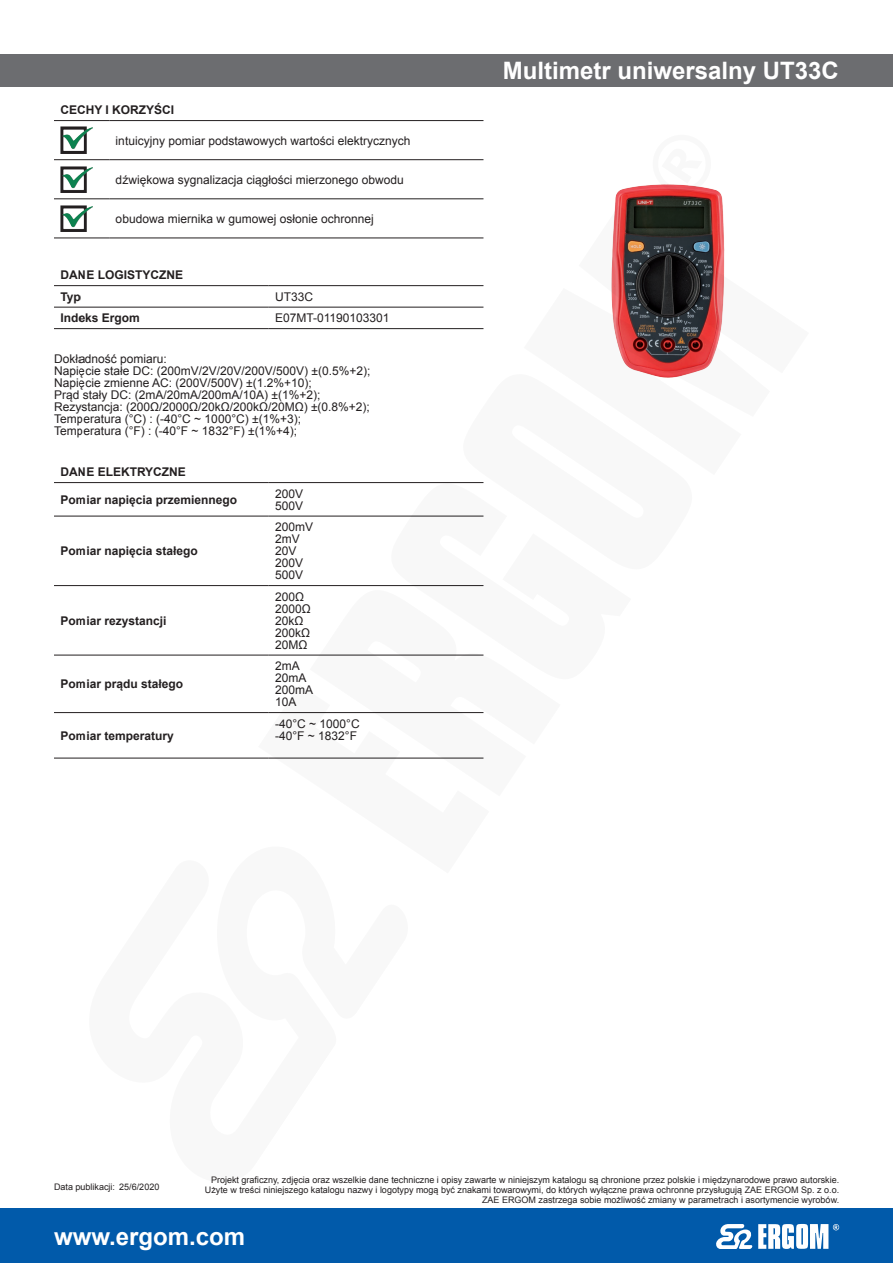
<style>
.page{position:relative;width:893px;height:1263px;background:#fff}
.page>*{position:absolute;margin:0;border:0;box-sizing:border-box;transform-origin:0 0}
.produkt-nazwa{font:700 24px "Arial";color:#fff}
.opis-body{font:12px "Arial";color:#231f20}
.opis-body-bold{font:700 12px "Arial";color:#231f20}
.t1{font:9px/9.8px "Arial";color:#231f20;text-align:right}
</style>
<div class="page">
<div style="left:0;top:1209px;width:893px;height:54px;background:#015aaa"></div>
<svg style="left:716px;top:1224px;width:123px;height:25px"></svg>
<div style="left:0;top:54px;width:893px;height:32px;background:#6c6d70"></div>
<img style="left:615px;top:184px;width:108px;height:22px">
<hr style="left:54px;top:120px;width:55px;height:1px;background:#231f20">
<hr style="left:109px;top:120px;width:374px;height:1px;background:#231f20">
<hr style="left:54px;top:159px;width:55px;height:1px;background:#231f20">
<hr style="left:109px;top:159px;width:374px;height:1px;background:#231f20">
<hr style="left:54px;top:199px;width:55px;height:1px;background:#231f20">
<hr style="left:109px;top:199px;width:374px;height:1px;background:#231f20">
<hr style="left:54px;top:238px;width:55px;height:1px;background:#231f20">
<hr style="left:109px;top:238px;width:374px;height:1px;background:#231f20">
<img style="left:60px;top:127px;width:33px;height:26px">
<img style="left:60px;top:166px;width:33px;height:26px">
<img style="left:60px;top:205px;width:33px;height:27px">
<hr style="left:54px;top:285px;width:215px;height:1px;background:#231f20">
<hr style="left:269px;top:285px;width:214px;height:1px;background:#231f20">
<hr style="left:54px;top:307px;width:215px;height:1px;background:#231f20">
<hr style="left:269px;top:307px;width:214px;height:1px;background:#231f20">
<hr style="left:54px;top:328px;width:215px;height:1px;background:#231f20">
<hr style="left:269px;top:328px;width:214px;height:1px;background:#231f20">
<hr style="left:54px;top:482px;width:215px;height:1px;background:#231f20">
<hr style="left:269px;top:482px;width:214px;height:1px;background:#231f20">
<hr style="left:54px;top:516px;width:215px;height:1px;background:#231f20">
<hr style="left:269px;top:516px;width:214px;height:1px;background:#231f20">
<hr style="left:54px;top:585px;width:215px;height:1px;background:#231f20">
<hr style="left:269px;top:585px;width:214px;height:1px;background:#231f20">
<hr style="left:54px;top:655px;width:215px;height:1px;background:#231f20">
<hr style="left:269px;top:655px;width:214px;height:1px;background:#231f20">
<hr style="left:54px;top:712px;width:215px;height:1px;background:#231f20">
<hr style="left:54px;top:758px;width:215px;height:1px;background:#231f20">
<svg style="left:611px;top:206px;width:114px;height:167px;background:#704545"></svg>
<svg style="left:258px;top:712px;width:52px;height:47px"></svg>
<svg style="left:310px;top:585px;width:174px;height:174px"></svg>
<svg style="left:389px;top:482px;width:95px;height:209px"></svg>
<svg style="left:463px;top:372px;width:231px;height:209px"></svg>
<p class="opis-body-bold" style="left:60px;top:102px;width:115px">CECHY I KORZYŚCI</p>
<p class="opis-body" style="left:116px;top:132px;width:296px">intuicyjny pomiar podstawowych wartości elektrycznych</p>
<p class="opis-body" style="left:116px;top:172px;width:290px">dźwiękowa sygnalizacja ciągłości mierzonego obwodu</p>
<p class="opis-body" style="left:116px;top:211px;width:260px">obudowa miernika w gumowej osłonie ochronnej</p>
<p class="opis-body-bold" style="left:60px;top:267px;width:124px">DANE LOGISTYCZNE</p>
<p class="opis-body-bold" style="left:60px;top:289px;width:22px">Typ</p>
<p class="opis-body" style="left:275px;top:289px;width:40px">UT33C</p>
<p class="opis-body-bold" style="left:60px;top:310px;width:81px">Indeks Ergom</p>
<p class="opis-body" style="left:275px;top:310px;width:116px">E07MT-01190103301</p>
<p class="opis-body" style="left:54px;top:351px;width:114px">Dokładność pomiaru:</p>
<p class="opis-body" style="left:54px;top:363px;width:318px">Napięcie stałe DC: (200mV/2V/20V/200V/500V) ±(0.5%+2);</p>
<p class="opis-body" style="left:54px;top:375px;width:259px">Napięcie zmienne AC: (200V/500V) ±(1.2%+10);</p>
<p class="opis-body" style="left:54px;top:387px;width:268px">Prąd stały DC: (2mA/20mA/200mA/10A) ±(1%+2);</p>
<p class="opis-body" style="left:54px;top:399px;width:317px">Rezystancja: (200Ω/2000Ω/20kΩ/200kΩ/20MΩ) ±(0.8%+2);</p>
<p class="opis-body" style="left:54px;top:411px;width:249px">Temperatura (°C) : (-40°C ~ 1000°C) ±(1%+3);</p>
<p class="opis-body" style="left:54px;top:423px;width:245px">Temperatura (°F) : (-40°F ~ 1832°F) ±(1%+4);</p>
<p class="opis-body-bold" style="left:60px;top:464px;width:127px">DANE ELEKTRYCZNE</p>
<p class="opis-body-bold" style="left:60px;top:491px;width:178px">Pomiar napięcia przemiennego</p>
<p class="opis-body-bold" style="left:60px;top:543px;width:139px">Pomiar napięcia stałego</p>
<p class="opis-body-bold" style="left:60px;top:612px;width:108px">Pomiar rezystancji</p>
<p class="opis-body-bold" style="left:60px;top:676px;width:124px">Pomiar prądu stałego</p>
<p class="opis-body-bold" style="left:60px;top:727px;width:115px">Pomiar temperatury</p>
<p class="opis-body" style="left:275px;top:486px;width:30px">200V</p>
<p class="opis-body" style="left:275px;top:498px;width:30px">500V</p>
<p class="opis-body" style="left:275px;top:519px;width:40px">200mV</p>
<p class="opis-body" style="left:275px;top:531px;width:26px">2mV</p>
<p class="opis-body" style="left:275px;top:543px;width:23px">20V</p>
<p class="opis-body" style="left:275px;top:555px;width:30px">200V</p>
<p class="opis-body" style="left:275px;top:567px;width:30px">500V</p>
<p class="opis-body" style="left:275px;top:589px;width:30px">200Ω</p>
<p class="opis-body" style="left:275px;top:601px;width:37px">2000Ω</p>
<p class="opis-body" style="left:275px;top:613px;width:30px">20kΩ</p>
<p class="opis-body" style="left:275px;top:625px;width:36px">200kΩ</p>
<p class="opis-body" style="left:275px;top:637px;width:34px">20MΩ</p>
<p class="opis-body" style="left:275px;top:658px;width:26px">2mA</p>
<p class="opis-body" style="left:275px;top:670px;width:33px">20mA</p>
<p class="opis-body" style="left:275px;top:682px;width:40px">200mA</p>
<p class="opis-body" style="left:275px;top:694px;width:23px">10A</p>
<p class="opis-body" style="left:275px;top:716px;width:86px">-40°C ~ 1000°C</p>
<p class="opis-body" style="left:275px;top:728px;width:83px">-40°F ~ 1832°F</p>
<p class="produkt-nazwa" style="left:503px;top:54px;width:338px">Multimetr uniwersalny UT33C</p>
<p class="t1" style="left:54px;top:1182px;width:107px">Data publikacji: 25/6/2020</p>
<p class="t1" style="left:205px;top:1175px;width:636px">Projekt graficzny, zdjęcia oraz wszelkie dane techniczne i opisy zawarte w niniejszym katalogu są chronione przez polskie i międzynarodowe prawo autorskie.<br>Użyte w treści niniejszego katalogu nazwy i logotypy mogą być znakami towarowymi, do których wyłączne prawa ochronne przysługują ZAE ERGOM Sp. z o.o.<br>ZAE ERGOM zastrzega sobie możliwość zmiany w parametrach i asortymencie wyrobów.</p>
<h1 class="produkt-nazwa" style="left:54px;top:1220px;width:193px">www.ergom.com</h1>
</div>
